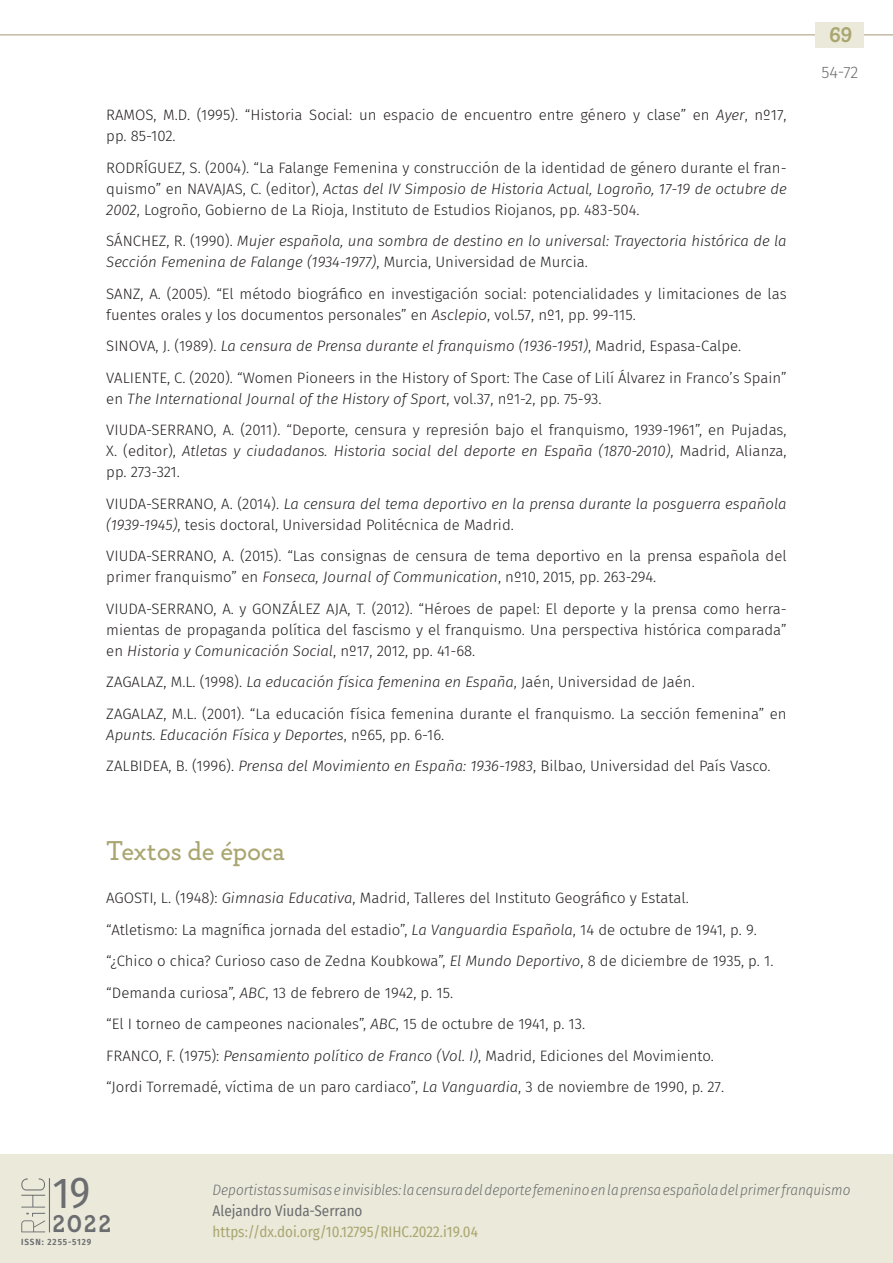
<style>
.page{position:relative;width:893px;height:1263px;background:#fff}
.page>*{position:absolute;margin:0;border:0;box-sizing:border-box;transform-origin:0 0}
.t1{font:43.2px "Fira Sans Condensed";color:#6c6d70}
._41_enunc_2{font:27px "Gambero";letter-spacing:-.005em;color:#aaa671}
.t2{font:600 24px "Gambero";color:#6c6d70}
.t3{font:600 21px "Gambero";color:#aaa671}
.t4{font:300 16.5px "Fira Sans";color:#6c6d70}
._80_bibliografía{font:300 15px/21px "Fira Sans";color:#231f20}
._80_bibliografía-2{font:italic 300 15px/21px "Fira Sans";color:#231f20}
.t5{font:italic 300 15px "Fira Sans Condensed";color:#6c6d70}
.t6{font:15px "Fira Sans Condensed";color:#aaa671}
.t7{font:15px "Fira Sans Condensed";color:#6c6d70}
.t8{font:600 9px "Fira Sans Condensed";letter-spacing:.1em;color:#6c6d70}
.s1{font-style:italic}
.s2{font-style:normal}
</style>
<div class="page">
<hr style="left:0;top:34px;width:893px;height:1px;background:#aea385">
<div style="left:816px;top:22px;width:48px;height:26px;background:#ebeada"></div>
<div style="left:0;top:1154px;width:893px;height:109px;background:#ebeada"></div>
<hr style="left:49px;top:1178px;width:1px;height:54px;background:#6c6d70">
<svg style="left:21px;top:1178px;width:24px;height:29px"></svg>
<svg style="left:21px;top:1213px;width:24px;height:19px"></svg>
<h3 class="t3" style="left:829px;top:22px;width:24px">69</h3>
<p class="_80_bibliografía" style="left:106px;top:105px;width:682px">RAMOS, M.D. (1995). “Historia Social: un espacio de encuentro entre gé nero y clase” en <span class="s1">Ayer</span>, nº17, pp. 85-102.</p>
<p class="_80_bibliografía" style="left:106px;top:157px;width:682px;text-align:justify">RODRÍGUEZ, S. (2004). “La Falange Femenina y construcción de la identidad de género durante el fran&shy;quismo” en NAVAJAS, C. (editor), <span class="s1">Actas del IV Simposio de Historia Actual, Logroño, 17-19 de octubre de 2002</span>, Logroño, Gobierno de La Rioja, Instituto de Estudios Riojanos, pp. 483-504.</p>
<p class="_80_bibliografía-2" style="left:106px;top:231px;width:682px"><span class="s2">SÁNCHEZ, R. (1990).</span> Mujer españ ola, una sombra de destino en lo universal: Trayectoria histórica de la<br>Sección Femenina de Falange (1934-1977)<span class="s2">, Murcia, Universidad de Murcia.</span></p>
<p class="_80_bibliografía" style="left:106px;top:283px;width:682px">SANZ, A. (2005). “El método biográfico en investigación social: potencialidades y limitaciones de las fuentes orales y los documentos personales” en <span class="s1">Asclepio</span>, vol.57, nº1, pp. 99-115.</p>
<p class="_80_bibliografía-2" style="left:106px;top:336px;width:636px"><span class="s2">SINOVA, J. (1989).</span> La censura de Prensa durante el franquismo (1936-1951)<span class="s2">, Madrid, Espasa-Calpe.</span></p>
<p class="_80_bibliografía" style="left:106px;top:367px;width:682px">VALIENTE, C. (2020). “Women Pioneers in the History of Sport: The Case of Lilí Álvarez in Franco’s Spain” en <span class="s1">The International Journal of the History of Sport</span>, vol.37, nº1-2, pp. 75-93.</p>
<p class="_80_bibliografía" style="left:106px;top:420px;width:682px;text-align:justify">VIUDA-SERRANO, A. (2011). “Deporte, censura y represión bajo el franquismo, 1939-1961”, en Pujadas, X. (editor), <span class="s1">Atletas y ciudadanos. Historia social del deporte en España (1870-2010)</span>, Madrid, Alianza, pp. 273-321.</p>
<p class="_80_bibliografía-2" style="left:106px;top:493px;width:682px"><span class="s2">VIUDA-SERRANO, A. (2014).</span> La censura del tema deportivo en la prensa durante la posguerra española (1939-1945)<span class="s2">, tesis doctoral, Universidad Politécnica de Madrid.</span></p>
<p class="_80_bibliografía" style="left:106px;top:546px;width:682px">VIUDA-SERRANO, A. (2015). “Las consignas de censura de tema deportivo en la prensa española del primer franquismo” en <span class="s1">Fonseca, Journal of Communication</span>, nº10, 2015, pp. 263-294.</p>
<p class="_80_bibliografía" style="left:106px;top:598px;width:682px;text-align:justify">VIUDA-SERRANO, A. y GONZÁLEZ AJA, T. (2012). “Héroes de papel: El deporte y la prensa como herra&shy;mientas de propaganda política del fascismo y el franquismo. Una perspectiva histórica comparada” en <span class="s1">Historia y Comunicación Social</span>, nº17, 2012, pp. 41-68.</p>
<p class="_80_bibliografía" style="left:106px;top:672px;width:590px">ZAGALAZ, M.L. (1998). <span class="s1">La educación física femenina en España</span>, Jaén, Universidad de Jaén.</p>
<p class="_80_bibliografía" style="left:106px;top:703px;width:682px">ZAGALAZ, M.L. (2001). “La educació n física femenina durante el franquismo. La secció n femenina” en<br><span class="s1">Apunts. Educació n Física y Deportes</span>, nº65, pp. 6-16.</p>
<p class="_80_bibliografía" style="left:106px;top:756px;width:666px">ZALBIDEA, B. (1996). <span class="s1">Prensa del Movimiento en España: 1936-1983</span>, Bilbao, Universidad del País Vasco.</p>
<p class="_41_enunc_2" style="left:106px;top:834px;width:180px">Textos de época</p>
<p class="_80_bibliografía" style="left:106px;top:888px;width:584px">AGOSTI, L. (1948): <span class="s1">Gimnasia Educativa</span>, Madrid, Talleres del Instituto Geográfico y Estatal.</p>
<p class="_80_bibliografía" style="left:106px;top:919px;width:652px">“Atletismo: La magnífica jornada del estadio”, <span class="s1">La Vanguardia Española</span>, 14 de octubre de 1941, p. 9.</p>
<p class="_80_bibliografía" style="left:106px;top:951px;width:669px">“¿Chico o chica? Curioso caso de Zedna Koubkowa”, <span class="s1">El Mundo Deportivo</span>, 8 de diciembre de 1935, p. 1.</p>
<p class="_80_bibliografía" style="left:106px;top:982px;width:348px">“Demanda curiosa”, <span class="s1">ABC</span>, 13 de febrero de 1942, p. 15.</p>
<p class="_80_bibliografía" style="left:106px;top:1014px;width:480px">“El I torneo de campeones nacionales”, <span class="s1">ABC</span>, 15 de octubre de 1941, p. 13.</p>
<p class="_80_bibliografía" style="left:106px;top:1045px;width:609px">FRANCO, F. (1975): <span class="s1">Pensamiento político de Franco (Vol. I)</span>, Madrid, Ediciones del Movimiento.</p>
<p class="_80_bibliografía" style="left:106px;top:1077px;width:619px">“Jordi Torremadé, víctima de un paro cardiaco”, <span class="s1">La Vanguardia</span>, 3 de noviembre de 1990, p. 27.</p>
<p class="t4" style="left:821px;top:60px;width:38px">54-72</p>
<h1 class="t1" style="left:53px;top:1160px;width:39px">19</h1>
<h3 class="t2" style="left:53px;top:1209px;width:60px">2022</h3>
<p class="t8" style="left:21px;top:1234px;width:71px">ISSN: 2255-5129</p>
<p class="t5" style="left:213px;top:1179px;width:639px">Deportistas sumisas e invisibles: la censura del deporte femenino en la prensa española del primer franquismo</p>
<p class="t7" style="left:213px;top:1199px;width:151px">Alejandro Viuda-Serrano</p>
<p class="t6" style="left:213px;top:1220px;width:267px">https://dx.doi.org/10.12795/RIHC.2022.i19.04</p>
</div>
